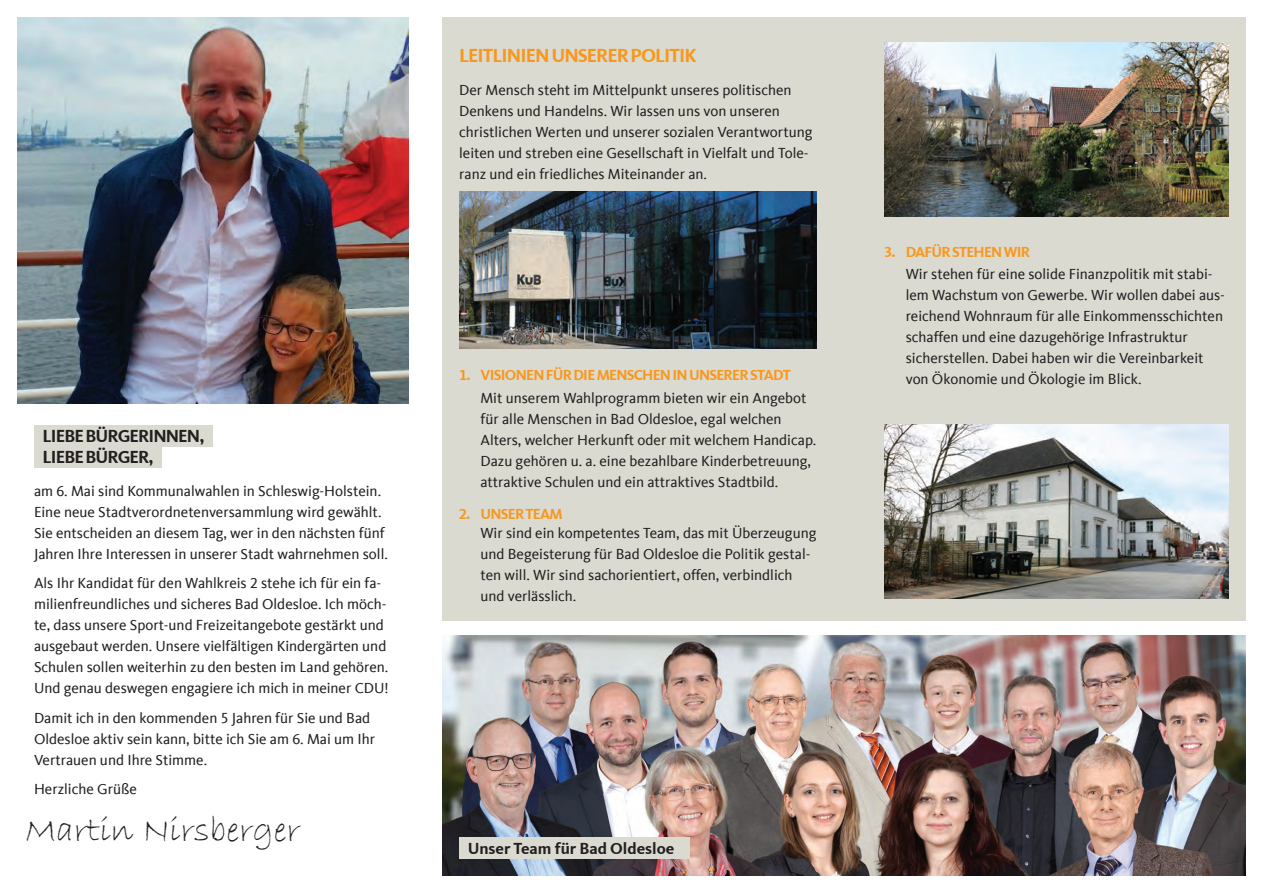
<style>
.page{position:relative;width:1263px;height:893px;background:#fff}
.page>*{position:absolute;margin:0;border:0;box-sizing:border-box;transform-origin:0 0}
.t1{font:36px "Bradley Hand ITC";color:#231f20}
.t2{font:700 19.5px "CDU Kievit Tab";letter-spacing:-.05em;color:#f7981d}
.t3{font:700 18px/21.3px "CDU Kievit Tab";letter-spacing:-.05em;color:#231f20}
.t4{font:700 16.5px "CDU Kievit Tab";color:#231f20}
.t5{font:15px/21px "CDU Kievit Tab";color:#231f20}
.t6{font:700 15px "CDU Kievit Tab";letter-spacing:-.05em;color:#f7981d}
</style>
<div class="page">
<img style="left:442px;top:635px;width:804px;height:241px">
<div style="left:459px;top:838px;width:231px;height:21px;background:#dbdad1"></div>
<div style="left:442px;top:17px;width:804px;height:604px;background:#dbdad1"></div>
<div style="left:34px;top:425px;width:179px;height:21px;background:#dbdad1"></div>
<div style="left:34px;top:446px;width:128px;height:22px;background:#dbdad1"></div>
<img style="left:459px;top:191px;width:357px;height:157px">
<img style="left:884px;top:43px;width:345px;height:174px">
<img style="left:884px;top:424px;width:345px;height:174px">
<img style="left:17px;top:17px;width:391px;height:387px">
<p class="t3" style="left:43px;top:425px;width:163px">LIEBE BÜRGERINNEN,<br>LIEBE BÜRGER,</p>
<p class="t5" style="left:34px;top:480px;width:355px">am 6. Mai sind Kommunalwahlen in Schleswig-Holstein.<br>Eine neue Stadtverordnetenversammlung wird gewählt.<br>Sie entscheiden an diesem Tag, wer in den nächsten fünf Jahren Ihre Interessen in unserer Stadt wahrnehmen soll.</p>
<p class="t5" style="left:34px;top:573px;width:356px">Als Ihr Kandidat für den Wahlkreis 2 stehe ich für ein fa&shy;milienfreundliches und sicheres Bad Oldesloe. Ich möch&shy;te, dass unsere Sport-und Freizeitangebote gestärkt und ausgebaut werden. Unsere vielfältigen Kindergärten und Schulen sollen weiterhin zu den besten im Land gehören.<br>Und genau deswegen engagiere ich mich in meiner CDU!</p>
<p class="t5" style="left:34px;top:707px;width:343px">Damit ich in den kommenden 5 Jahren für Sie und Bad<br>Oldesloe aktiv sein kann, bitte ich Sie am 6. Mai um Ihr<br>Vertrauen und Ihre Stimme.</p>
<p class="t5" style="left:34px;top:779px;width:104px">Herzliche Grüße</p>
<h1 class="t1" style="left:26px;top:807px;width:276px">Martin Nirsberger</h1>
<h2 class="t2" style="left:459px;top:44px;width:239px">LEITLINIEN UNSERER POLITIK</h2>
<p class="t5" style="left:459px;top:80px;width:355px">Der Mensch steht im Mittelpunkt unseres politischen Denkens und Handelns. Wir lassen uns von unseren christlichen Werten und unserer sozialen Verantwortung leiten und streben eine Gesellschaft in Vielfalt und Tole&shy;ranz und ein friedliches Miteinander an.</p>
<p class="t6" style="left:459px;top:367px;width:333px">1. VISIONEN FÜR DIE MENSCHEN IN UNSERER STADT</p>
<p class="t5" style="left:480px;top:387px;width:337px">Mit unserem Wahlprogramm bieten wir ein Angebot für alle Menschen in Bad Oldesloe, egal welchen Alters, welcher Herkunft oder mit welchem Handicap.<br>Dazu gehören u. a. eine bezahlbare Kinderbetreuung, attraktive Schulen und ein attraktives Stadtbild.</p>
<p class="t6" style="left:459px;top:505px;width:105px">2. UNSER TEAM</p>
<p class="t5" style="left:480px;top:523px;width:337px">Wir sind ein kompetentes Team, das mit Überzeugung und Begeisterung für Bad Oldesloe die Politik gestal&shy;ten will. Wir sind sachorientiert, offen, verbindlich und verlässlich.</p>
<p class="t6" style="left:884px;top:243px;width:147px">3. DAFÜR STEHEN WIR</p>
<p class="t5" style="left:906px;top:264px;width:320px">Wir stehen für eine solide Finanzpolitik mit stabi&shy;lem Wachstum von Gewerbe. Wir wollen dabei aus&shy;reichend Wohnraum für alle Einkommensschichten schaffen und eine dazugehörige Infrastruktur sicherstellen. Dabei haben wir die Vereinbarkeit von Ökonomie und Ökologie im Blick.</p>
<p class="t4" style="left:468px;top:839px;width:208px">Unser Team für Bad Oldesloe</p>
</div>
